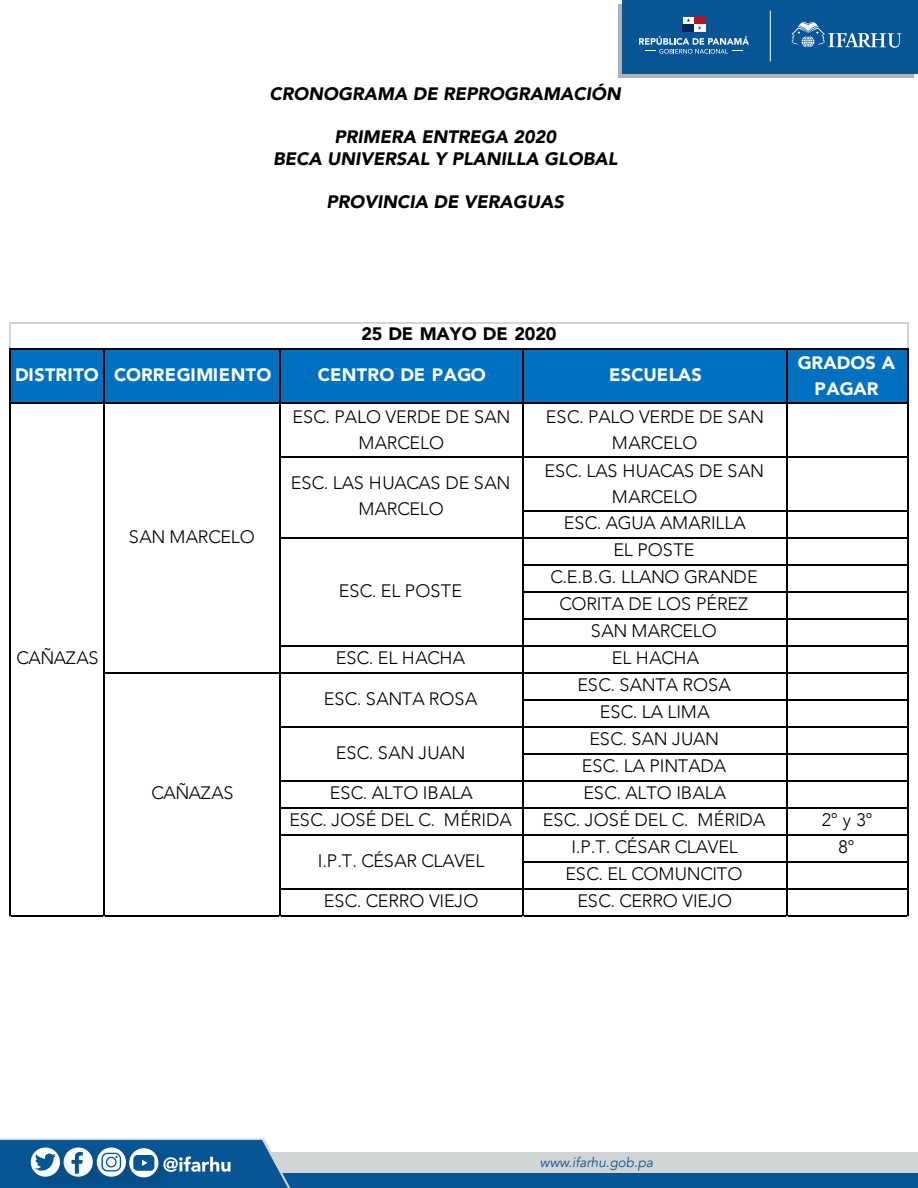
<style>
.page{position:relative;width:918px;height:1188px;background:#fff}
.page>*{position:absolute;margin:0;border:0;box-sizing:border-box;transform-origin:0 0}
.t1{font:300 18px/26.7px "Avenir";letter-spacing:-.01em;color:#000;text-align:center}
.t2{font:italic 900 18px/21.6px "Avenir";color:#000;text-align:center}
.t3{font:900 18px/25.5px "Avenir";letter-spacing:.01em;color:#fff;text-align:center}
.t4{font:900 18px "Avenir";letter-spacing:-.01em;color:#000}
.t5{font:300 18px "Avenir";letter-spacing:.01em;color:#000}
.t6{font:italic 13.5px "Avenir";color:#075594}
</style>
<div class="page">
<div style="left:618px;top:4px;width:296px;height:74px;background:#aeb2b5"></div>
<div style="left:0;top:1152px;width:918px;height:36px;background:#d1d4d4"></div>
<div style="left:0;top:1173px;width:918px;height:15px;background:#075594"></div>
<div style="left:622px;top:0;width:296px;height:74px;background:#075594"></div>
<svg style="left:0;top:1138px;width:290px;height:50px"></svg>
<svg style="left:639px;top:17px;width:110px;height:37px"></svg>
<svg style="left:791px;top:22px;width:110px;height:26px"></svg>
<hr style="left:770px;top:10px;width:1px;height:52px;background:#fff">
<div style="left:10px;top:348px;width:899px;height:56px;background:#0070c0"></div>
<svg style="left:9px;top:324px;width:1px;height:24px"></svg>
<hr style="left:10px;top:348px;width:899px;height:2px;background:#000">
<svg style="left:908px;top:324px;width:1px;height:24px"></svg>
<hr style="left:10px;top:402px;width:899px;height:2px;background:#000">
<hr style="left:280px;top:456px;width:629px;height:2px;background:#000">
<hr style="left:524px;top:510px;width:385px;height:2px;background:#000">
<hr style="left:280px;top:537px;width:629px;height:1px;background:#000">
<hr style="left:524px;top:564px;width:385px;height:2px;background:#000">
<hr style="left:524px;top:591px;width:385px;height:1px;background:#000">
<hr style="left:524px;top:618px;width:385px;height:2px;background:#000">
<hr style="left:280px;top:645px;width:629px;height:1px;background:#000">
<hr style="left:105px;top:672px;width:804px;height:2px;background:#000">
<hr style="left:524px;top:699px;width:385px;height:1px;background:#000">
<hr style="left:280px;top:726px;width:629px;height:2px;background:#000">
<hr style="left:524px;top:753px;width:385px;height:1px;background:#000">
<hr style="left:280px;top:780px;width:629px;height:2px;background:#000">
<hr style="left:280px;top:807px;width:629px;height:1px;background:#000">
<hr style="left:280px;top:834px;width:629px;height:2px;background:#000">
<hr style="left:524px;top:861px;width:385px;height:1px;background:#000">
<hr style="left:280px;top:888px;width:629px;height:2px;background:#000">
<hr style="left:9px;top:348px;width:1px;height:568px;background:#000">
<hr style="left:104px;top:350px;width:1px;height:566px;background:#000">
<hr style="left:279px;top:350px;width:1px;height:566px;background:#000">
<hr style="left:522px;top:350px;width:2px;height:566px;background:#000">
<hr style="left:786px;top:350px;width:2px;height:566px;background:#000">
<hr style="left:10px;top:915px;width:899px;height:1px;background:#000">
<hr style="left:908px;top:350px;width:1px;height:566px;background:#000">
<hr style="left:9px;top:322px;width:900px;height:2px;background:#d4d4d4">
<p class="t2" style="left:270px;top:83px;width:353px">CRONOGRAMA DE REPROGRAMACIÓN</p>
<p class="t2" style="left:273px;top:126px;width:346px">PRIMERA ENTREGA 2020<br>BECA UNIVERSAL Y PLANILLA GLOBAL</p>
<p class="t2" style="left:327px;top:191px;width:239px">PROVINCIA DE VERAGUAS</p>
<p class="t4" style="left:361px;top:319px;width:197px">25 DE MAYO DE 2020</p>
<p class="t3" style="left:15px;top:362px;width:258px">DISTRITO CORREGIMIENTO</p>
<p class="t3" style="left:318px;top:362px;width:169px">CENTRO DE PAGO</p>
<p class="t3" style="left:609px;top:362px;width:94px">ESCUELAS</p>
<p class="t3" style="left:798px;top:350px;width:99px">GRADOS A<br>PAGAR</p>
<p class="t1" style="left:292px;top:404px;width:220px;line-height:25.5px">ESC. PALO VERDE DE SAN<br>MARCELO</p>
<p class="t1" style="left:546px;top:404px;width:220px;line-height:25.5px">ESC. PALO VERDE DE SAN<br>MARCELO</p>
<p class="t1" style="left:544px;top:457px;width:221px">ESC. LAS HUACAS DE SAN<br>MARCELO<br>ESC. AGUA AMARILLA<br>EL POSTE<br>C.E.B.G. LLANO GRANDE<br>CORITA DE LOS PÉREZ<br>SAN MARCELO</p>
<p class="t1" style="left:336px;top:645px;width:131px">ESC. EL HACHA</p>
<p class="t1" style="left:577px;top:645px;width:155px">EL HACHA<br>ESC. SANTA ROSA<br>ESC. LA LIMA<br>ESC. SAN JUAN<br>ESC. LA PINTADA</p>
<p class="t1" style="left:330px;top:780px;width:144px">ESC. ALTO IBALA</p>
<p class="t1" style="left:583px;top:780px;width:144px">ESC. ALTO IBALA</p>
<p class="t1" style="left:289px;top:807px;width:224px">ESC. JOSÉ DEL C. MÉRIDA</p>
<p class="t1" style="left:543px;top:807px;width:224px">ESC. JOSÉ DEL C. MÉRIDA</p>
<p class="t1" style="left:822px;top:807px;width:52px">2° y 3°</p>
<p class="t1" style="left:571px;top:834px;width:168px">I.P.T. CÉSAR CLAVEL</p>
<p class="t1" style="left:838px;top:834px;width:18px">8°</p>
<p class="t1" style="left:565px;top:861px;width:179px">ESC. EL COMUNCITO</p>
<p class="t1" style="left:324px;top:888px;width:156px">ESC. CERRO VIEJO</p>
<p class="t1" style="left:577px;top:888px;width:156px">ESC. CERRO VIEJO</p>
<p class="t1" style="left:291px;top:470px;width:221px;line-height:25.5px">ESC. LAS HUACAS DE SAN<br>MARCELO</p>
<p class="t1" style="left:129px;top:523px;width:128px">SAN MARCELO</p>
<p class="t5" style="left:339px;top:580px;width:125px">ESC. EL POSTE</p>
<p class="t1" style="left:16px;top:645px;width:84px">CAÑAZAS</p>
<p class="t1" style="left:324px;top:685px;width:155px">ESC. SANTA ROSA</p>
<p class="t1" style="left:336px;top:739px;width:131px">ESC. SAN JUAN</p>
<p class="t1" style="left:151px;top:780px;width:84px">CAÑAZAS</p>
<p class="t1" style="left:318px;top:847px;width:168px">I.P.T. CÉSAR CLAVEL</p>
<p class="t6" style="left:540px;top:1154px;width:115px">www.ifarhu.gob.pa</p>
</div>
